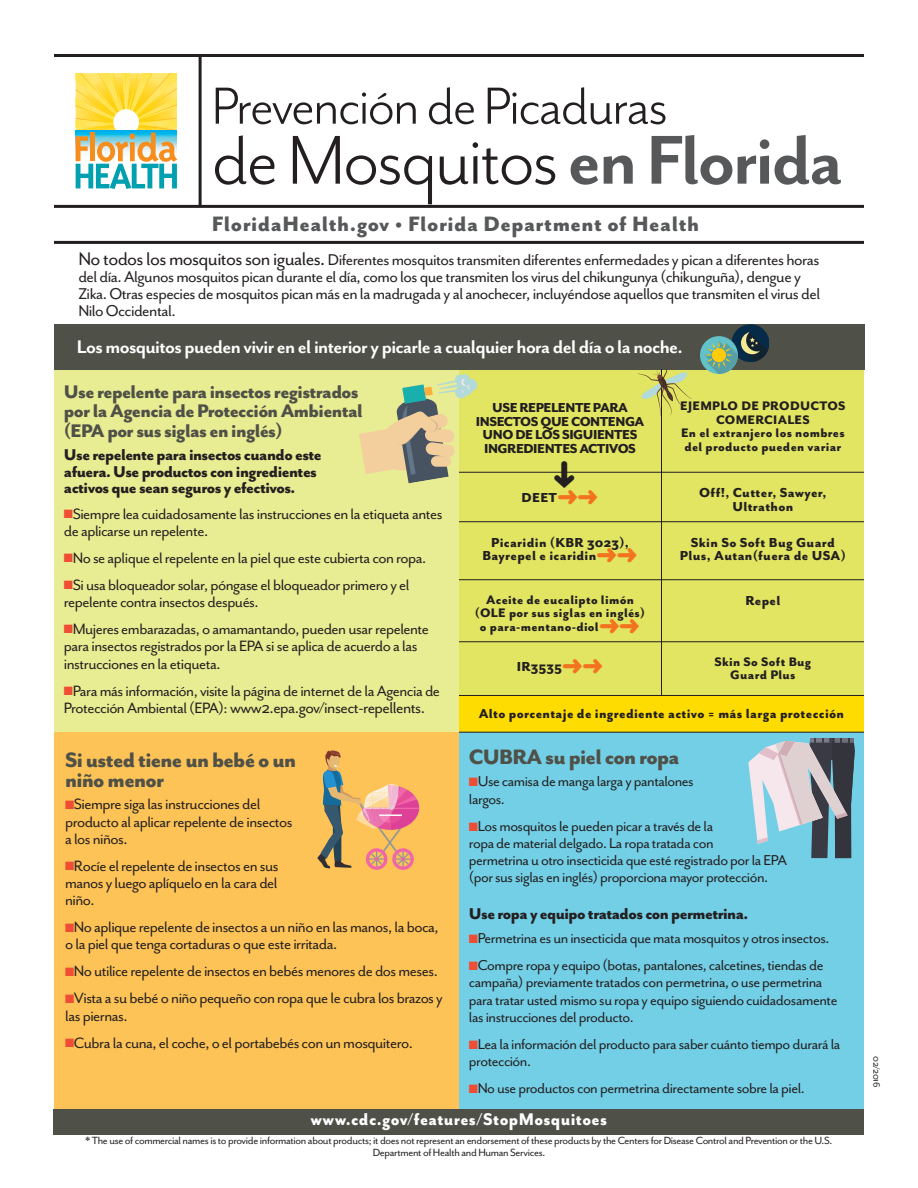
<style>
.page{position:relative;width:918px;height:1188px;background:#fff}
.page>*{position:absolute;margin:0;border:0;box-sizing:border-box;transform-origin:0 0}
.t1{font:79.5px "Mr Eaves San OT";letter-spacing:-.03em;color:#231f20}
.t2{font:60px "Mr Eaves San OT";letter-spacing:-.03em;color:#231f20}
.t3{font:800 24px/19.5px "Mr Eaves San OT";letter-spacing:-.03em;color:#4f5047}
.t4{font:800 24px "Mr Eaves San OT";letter-spacing:.02em;color:#57585a}
.t5{font:800 21px/19.5px "Mr Eaves San OT";letter-spacing:-.03em;color:#4f5047}
.t6{font:700 21px "Mr Eaves San OT";letter-spacing:-.03em;color:#fff}
.t7{font:800 19.5px "Mr Eaves San OT";letter-spacing:.02em;color:#fff;scale:.96 1}
.t8{font:18px/17.2px "Mr Eaves San OT";letter-spacing:-.03em;color:#231f20}
.t9{font:800 18px/16.5px "Mr Eaves San OT";letter-spacing:-.03em;color:#231f20}
.t10{font:17.25px/17.2px "Mr Eaves San OT";letter-spacing:-.03em;color:#231f20}
.t11{font:16.5px/17.2px "Mr Eaves San OT";letter-spacing:-.03em;color:#231f20}
.t12{font:800 15px/13.5px "Mr Eaves San OT";letter-spacing:.02em;color:#231f20;text-align:center}
.t13{font:800 15px/13.5px "Mr Eaves San OT";letter-spacing:-.03em;color:#231f20;text-align:center}
.t14{font:800 14.25px/13.5px "Mr Eaves San OT";letter-spacing:.02em;color:#231f20;text-align:center}
.t15{font:12px/12px "Mr Eaves San OT";letter-spacing:-.03em;color:#231f20;text-align:center}
.t16{font:10.5px "Mr Eaves San OT";letter-spacing:-.03em;color:#231f20}
.s1{font-weight:700;color:#57585a}
.s2{font-size:21px}
.s3{color:#ef4d34}
.s4{font-size:17.25px}
.s5{color:#f47321}
</style>
<div class="page">
<svg style="left:76px;top:73px;width:101px;height:116px"></svg>
<hr style="left:54px;top:54px;width:810px;height:3px;background:#231f20">
<hr style="left:54px;top:205px;width:810px;height:3px;background:#231f20">
<hr style="left:54px;top:241px;width:810px;height:3px;background:#231f20">
<hr style="left:199px;top:56px;width:3px;height:151px;background:#231f20">
<div style="left:54px;top:369px;width:405px;height:363px;background:#e8ec92"></div>
<div style="left:459px;top:369px;width:405px;height:361px;background:#e2e562"></div>
<div style="left:459px;top:730px;width:405px;height:379px;background:#73cfe6"></div>
<div style="left:54px;top:732px;width:405px;height:377px;background:#fec357"></div>
<div style="left:54px;top:324px;width:810px;height:45px;background:#4f5047"></div>
<svg style="left:748px;top:738px;width:107px;height:120px"></svg>
<div style="left:459px;top:695px;width:405px;height:37px;background:#ffdc01"></div>
<hr style="left:661px;top:369px;width:1px;height:327px;background:#231f20">
<hr style="left:459px;top:472px;width:405px;height:1px;background:#231f20">
<hr style="left:459px;top:521px;width:405px;height:1px;background:#231f20">
<hr style="left:459px;top:579px;width:405px;height:1px;background:#231f20">
<hr style="left:459px;top:641px;width:405px;height:1px;background:#231f20">
<hr style="left:459px;top:695px;width:405px;height:1px;background:#231f20">
<hr style="left:459px;top:732px;width:405px;height:1px;background:#231f20">
<svg style="left:635px;top:361px;width:57px;height:55px"></svg>
<div style="left:732px;top:324px;width:37px;height:38px;background:#052b48;border-radius:50%"></div>
<div style="left:700px;top:336px;width:38px;height:38px;background:#63c1c9;border-radius:50%"></div>
<svg style="left:705px;top:332px;width:63px;height:42px"></svg>
<svg style="left:359px;top:374px;width:119px;height:109px"></svg>
<svg style="left:317px;top:750px;width:102px;height:120px"></svg>
<div style="left:54px;top:1109px;width:810px;height:25px;background:#4f5047"></div>
<svg style="left:554px;top:471px;width:20px;height:2px"></svg>
<h2 class="t2" style="left:212px;top:68px;width:458px">Prevención de Picaduras</h2>
<h1 class="t1" style="left:212px;top:110px;width:633px">de Mosquitos <span class="s1">en Florida</span></h1>
<h3 class="t4" style="left:212px;top:216px;width:489px">FloridaHealth.gov • Florida Department of Health</h3>
<p class="t8" style="left:78px;top:253px;width:743px"><span class="s2">No todos los mosquitos son iguales.</span> Diferentes mosquitos transmiten diferentes enfermedades y pican a diferentes horas del día. Algunos mosquitos pican durante el día, como los que transmiten los virus del chikungunya (chikunguña), dengue y Zika. Otras especies de mosquitos pican más en la madrugada y al anochecer, incluyéndose aquellos que transmiten el virus del Nilo Occidental.</p>
<p class="t6" style="left:77px;top:333px;width:608px">Los mosquitos pueden vivir en el interior y picarle a cualquier hora del día o la noche.</p>
<p class="t5" style="left:64px;top:384px;width:300px">Use repelente para insectos registrados por la Agencia de Protección Ambiental (EPA por sus siglas en inglés)</p>
<p class="t9" style="left:64px;top:449px;width:259px">Use repelente para insectos cuando este afuera. Use productos con ingredientes activos que sean seguros y efectivos.</p>
<p class="t10" style="left:64px;top:507px;width:380px"><span class="s3">■</span>Siempre lea cuidadosamente las instrucciones en la etiqueta antes de aplicarse un repelente.</p>
<p class="t10" style="left:64px;top:551px;width:364px"><span class="s3">■</span>No se aplique el repelente en la piel que este cubierta con ropa.</p>
<p class="t10" style="left:64px;top:578px;width:347px"><span class="s3">■</span>Si usa bloqueador solar, póngase el bloqueador primero y el repelente contra insectos después.</p>
<p class="t10" style="left:64px;top:622px;width:367px"><span class="s3">■</span>Mujeres embarazadas, o amamantando, pueden usar repelente para insectos registrados por la EPA si se aplica de acuerdo a las instrucciones en la etiqueta.</p>
<p class="t10" style="left:64px;top:684px;width:378px"><span class="s3">■</span>Para más información, visite la página de internet de la Agencia de</p>
<p class="t8" style="left:64px;top:701px;width:363px"><span class="s4">Protección Ambiental (EPA):</span> www2.epa.gov/insect-repellents.</p>
<h3 class="t3" style="left:65px;top:753px;width:233px">Si usted tiene un bebé o un niño menor</h3>
<p class="t10" style="left:65px;top:798px;width:229px"><span class="s3">■</span>Siempre siga las instrucciones del producto al aplicar repelente de insectos a los niños.</p>
<p class="t10" style="left:65px;top:859px;width:215px;text-align:justify"><span class="s3">■</span>Rocíe el repelente de insectos en sus manos y luego aplíquelo en la cara del niño.</p>
<p class="t10" style="left:65px;top:921px;width:375px"><span class="s3">■</span>No aplique repelente de insectos a un niño en las manos, la boca, o la piel que tenga cortaduras o que este irritada.</p>
<p class="t10" style="left:65px;top:965px;width:374px"><span class="s3">■</span>No utilice repelente de insectos en bebés menores de dos meses.</p>
<p class="t10" style="left:65px;top:992px;width:379px"><span class="s3">■</span>Vista a su bebé o niño pequeño con ropa que le cubra los brazos y las piernas.</p>
<p class="t10" style="left:65px;top:1036px;width:349px"><span class="s3">■</span>Cubra la cuna, el coche, o el portabebés con un mosquitero.</p>
<p class="t13" style="left:476px;top:403px;width:170px">USE REPELENTE PARA<br>INSECTOS QUE CONTENGA<br>UNO DE LOS SIGUIENTES<br>INGREDIENTES ACTIVOS</p>
<p class="t14" style="left:680px;top:401px;width:167px">EJEMPLO DE PRODUCTOS<br>COMERCIALES<br>En el extranjero los nombres del producto pueden variar</p>
<p class="t12" style="left:522px;top:492px;width:78px">DEET<span class="s5">➜➜</span></p>
<p class="t12" style="left:699px;top:488px;width:129px">Off!, Cutter, Sawyer,<br>Ultrathon</p>
<p class="t12" style="left:483px;top:537px;width:157px">Picaridin (KBR 3023),<br>Bayrepel e icaridin<span class="s5">➜➜</span></p>
<p class="t12" style="left:680px;top:537px;width:167px">Skin So Soft Bug Guard<br>Plus, Autan(fuera de USA)</p>
<p class="t14" style="left:475px;top:595px;width:172px">Aceite de eucalipto limón (OLE por sus siglas en inglés) o para-mentano-diol<span class="s5">➜➜</span></p>
<p class="t12" style="left:745px;top:595px;width:36px">Repel</p>
<p class="t12" style="left:517px;top:662px;width:88px">IR3535<span class="s5">➜➜</span></p>
<p class="t14" style="left:715px;top:657px;width:98px">Skin So Soft Bug<br>Guard Plus</p>
<p class="t12" style="left:479px;top:709px;width:367px">Alto porcentaje de ingrediente activo = más larga protección</p>
<h3 class="t3" style="left:469px;top:750px;width:212px">CUBRA su piel con ropa</h3>
<p class="t11" style="left:469px;top:775px;width:226px"><span class="s3">■</span>Use camisa de manga larga y pantalones largos.</p>
<p class="t11" style="left:469px;top:819px;width:320px"><span class="s3">■</span>Los mosquitos le pueden picar a través de la<br>ropa de material delgado. La ropa tratada con<br>permetrina u otro insecticida que esté registrado por la EPA (por sus siglas en inglés) proporciona mayor protección.</p>
<p class="t9" style="left:469px;top:908px;width:281px">Use ropa y equipo tratados con permetrina.</p>
<p class="t11" style="left:469px;top:932px;width:362px"><span class="s3">■</span>Permetrina es un insecticida que mata mosquitos y otros insectos.</p>
<p class="t11" style="left:469px;top:959px;width:370px"><span class="s3">■</span>Compre ropa y equipo (botas, pantalones, calcetines, tiendas de campaña) previamente tratados con permetrina, o use permetrina para tratar usted mismo su ropa y equipo siguiendo cuidadosamente las instrucciones del producto.</p>
<p class="t11" style="left:469px;top:1037px;width:373px"><span class="s3">■</span>Lea la información del producto para saber cuánto tiempo durará la protección.</p>
<p class="t11" style="left:469px;top:1082px;width:337px"><span class="s3">■</span> No use productos con permetrina directamente sobre la piel.</p>
<p class="t7" style="left:311px;top:1114px;width:310px">www.cdc.gov/features/StopMosquitoes</p>
<p class="t15" style="left:86px;top:1136px;width:748px">* The use of commercial names is to provide information about products; it does not represent an endorsement of these products by the Centers for Disease Control and Prevention or the U.S.<br>Department of Health and Human Services.</p>
<p class="t16" style="left:880px;top:1056px;width:33px;rotate:90deg">02/2016</p>
</div>
